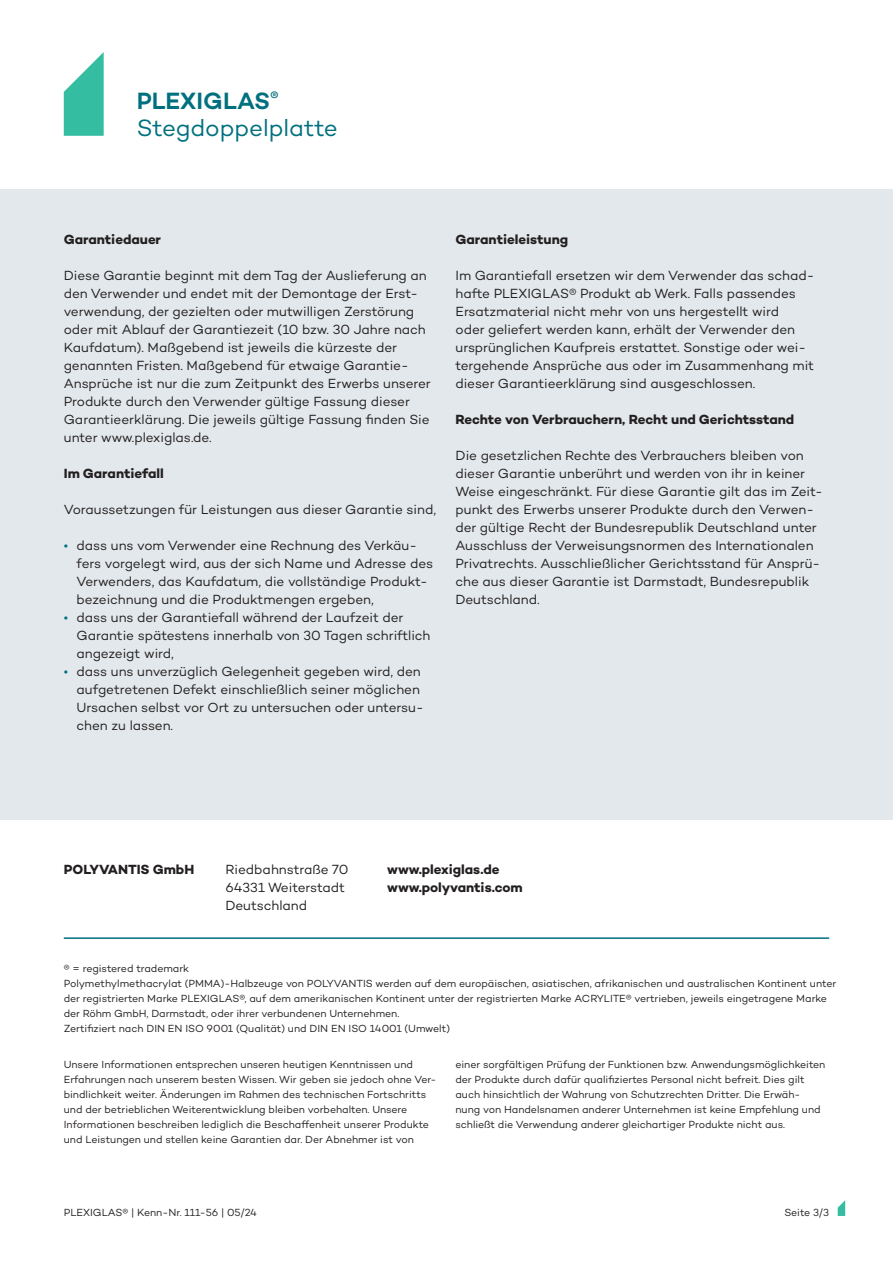
<style>
.page{position:relative;width:893px;height:1263px;background:#fff}
.page>*{position:absolute;margin:0;border:0;box-sizing:border-box;transform-origin:0 0}
.t1{font:24px/27px "Campton";letter-spacing:-.005em;color:#01707e}
.Fließtext{font:13.5px/18px "Campton";letter-spacing:-.005em;color:#231f20}
.Headline_4___Fließtext{font:700 13.5px/18px "Campton";color:#231f20}
.Fließtext-2{font:700 13.5px "Campton";color:#231f20}
.t2{font:10.5px/15px "Campton";letter-spacing:-.005em;color:#231f20}
.s1{font-weight:600}
.s2{color:#01707e}
</style>
<div class="page">
<svg style="left:838px;top:1200px;width:7px;height:16px"></svg>
<svg style="left:64px;top:52px;width:40px;height:84px"></svg>
<hr style="left:64px;top:937px;width:765px;height:2px;background:#01707e">
<div style="left:0;top:190px;width:893px;height:630px;background:#e2e8eb"></div>
<h1 class="t1" style="left:137px;top:87px;width:203px"><span class="s1">PLEXIGLAS</span><sup>®<br></sup>Stegdoppelplatte</h1>
<p class="Headline_4___Fließtext" style="left:64px;top:230px;width:99px">Garantiedauer</p>
<p class="Fließtext" style="left:64px;top:266px;width:368px">Diese Garantie beginnt mit dem Tag der Auslieferung an den Verwender und endet mit der Demontage der Erst&shy;verwendung, der gezielten oder mutwilligen Zerstörung oder mit Ablauf der Garantiezeit (10 bzw. 30 Jahre nach Kaufdatum). Maßgebend ist jeweils die kürzeste der genannten Fristen. Maßgebend für etwaige Garantie-Ansprüche ist nur die zum Zeitpunkt des Erwerbs unserer Produkte durch den Verwender gültige Fassung dieser Garantieerklärung. Die jeweils gültige Fassung finden Sie unter www.plexiglas.de.</p>
<p class="Fließtext-2" style="left:64px;top:465px;width:102px">Im Garantiefall</p>
<p class="Fließtext" style="left:64px;top:500px;width:374px">Voraussetzungen für Leistungen aus dieser Garantie sind,</p>
<p class="Fließtext" style="left:77px;top:536px;width:358px;text-indent:-13px"><span class="s2">•</span> dass uns vom Verwender eine Rechnung des Verkäu&shy;fers vorgelegt wird, aus der sich Name und Adresse des Verwenders, das Kaufdatum, die vollständige Produkt&shy;bezeichnung und die Produktmengen ergeben,</p>
<p class="Fließtext" style="left:77px;top:608px;width:355px;text-indent:-13px"><span class="s2">•</span> dass uns der Garantiefall während der Laufzeit der<br>Garantie spätestens innerhalb von 30 Tagen schriftlich angezeigt wird,</p>
<p class="Fließtext" style="left:77px;top:662px;width:349px;text-indent:-13px"><span class="s2">•</span> dass uns unverzüglich Gelegenheit gegeben wird, den aufgetretenen Defekt einschließlich seiner möglichen Ursachen selbst vor Ort zu untersuchen oder untersu&shy;chen zu lassen.</p>
<p class="Headline_4___Fließtext" style="left:455px;top:230px;width:114px">Garantieleistung</p>
<p class="Fließtext" style="left:455px;top:266px;width:360px">Im Garantiefall ersetzen wir dem Verwender das schad&shy;hafte PLEXIGLAS® Produkt ab Werk. Falls passendes Ersatzmaterial nicht mehr von uns hergestellt wird<br>oder geliefert werden kann, erhält der Verwender den ursprünglichen Kaufpreis erstattet. Sonstige oder wei&shy;tergehende Ansprüche aus oder im Zusammenhang mit dieser Garantieerklärung sind ausgeschlossen.</p>
<p class="Headline_4___Fließtext" style="left:455px;top:410px;width:340px">Rechte von Verbrauchern, Recht und Gerichtsstand</p>
<p class="Fließtext" style="left:455px;top:446px;width:369px">Die gesetzlichen Rechte des Verbrauchers bleiben von dieser Garantie unberührt und werden von ihr in keiner Weise eingeschränkt. Für diese Garantie gilt das im Zeit&shy;punkt des Erwerbs unserer Produkte durch den Verwen&shy;der gültige Recht der Bundesrepublik Deutschland unter Ausschluss der Verweisungsnormen des Internationalen Privatrechts. Ausschließlicher Gerichtsstand für Ansprü&shy;che aus dieser Garantie ist Darmstadt, Bundesrepublik Deutschland.</p>
<p class="Headline_4___Fließtext" style="left:64px;top:860px;width:132px">POLYVANTIS GmbH</p>
<p class="Fließtext" style="left:225px;top:860px;width:124px">Riedbahnstraße 70<br>64331 Weiterstadt<br>Deutschland</p>
<p class="Headline_4___Fließtext" style="left:387px;top:860px;width:137px">www.plexiglas.de www.polyvantis.com</p>
<p class="t2" style="left:64px;top:961px;width:774px">® = registered trademark<br>Polymethylmethacrylat (PMMA)-Halbzeuge von POLYVANTIS werden auf dem europäischen, asiatischen, afrikanischen und australischen Kontinent unter der registrierten Marke PLEXIGLAS®, auf dem amerikanischen Kontinent unter der registrierten Marke ACRYLITE® vertrieben, jeweils eingetragene Marke der Röhm GmbH, Darmstadt, oder ihrer verbundenen Unternehmen.<br>Zertifiziert nach DIN EN ISO 9001 (Qualität) und DIN EN ISO 14001 (Umwelt)</p>
<p class="t2" style="left:64px;top:1057px;width:374px">Unsere Informationen entsprechen unseren heutigen Kenntnissen und Erfahrungen nach unserem besten Wissen. Wir geben sie jedoch ohne Ver&shy;bindlichkeit weiter. Änderungen im Rahmen des technischen Fortschritts und der betrieblichen Weiterentwicklung bleiben vorbehalten. Unsere Informationen beschreiben lediglich die Beschaffenheit unserer Produkte und Leistungen und stellen keine Garantien dar. Der Abnehmer ist von</p>
<p class="t2" style="left:455px;top:1057px;width:371px">einer sorgfältigen Prüfung der Funktionen bzw. Anwendungsmöglichkeiten der Produkte durch dafür qualifiziertes Personal nicht befreit. Dies gilt auch hinsichtlich der Wahrung von Schutzrechten Dritter. Die Erwäh&shy;nung von Handelsnamen anderer Unternehmen ist keine Empfehlung und schließt die Verwendung anderer gleichartiger Produkte nicht aus.</p>
<p class="t2" style="left:64px;top:1204px;width:195px">PLEXIGLAS® | Kenn-Nr. 111-56 | 05/24</p>
<p class="t2" style="left:784px;top:1204px;width:46px">Seite 3/3</p>
</div>
